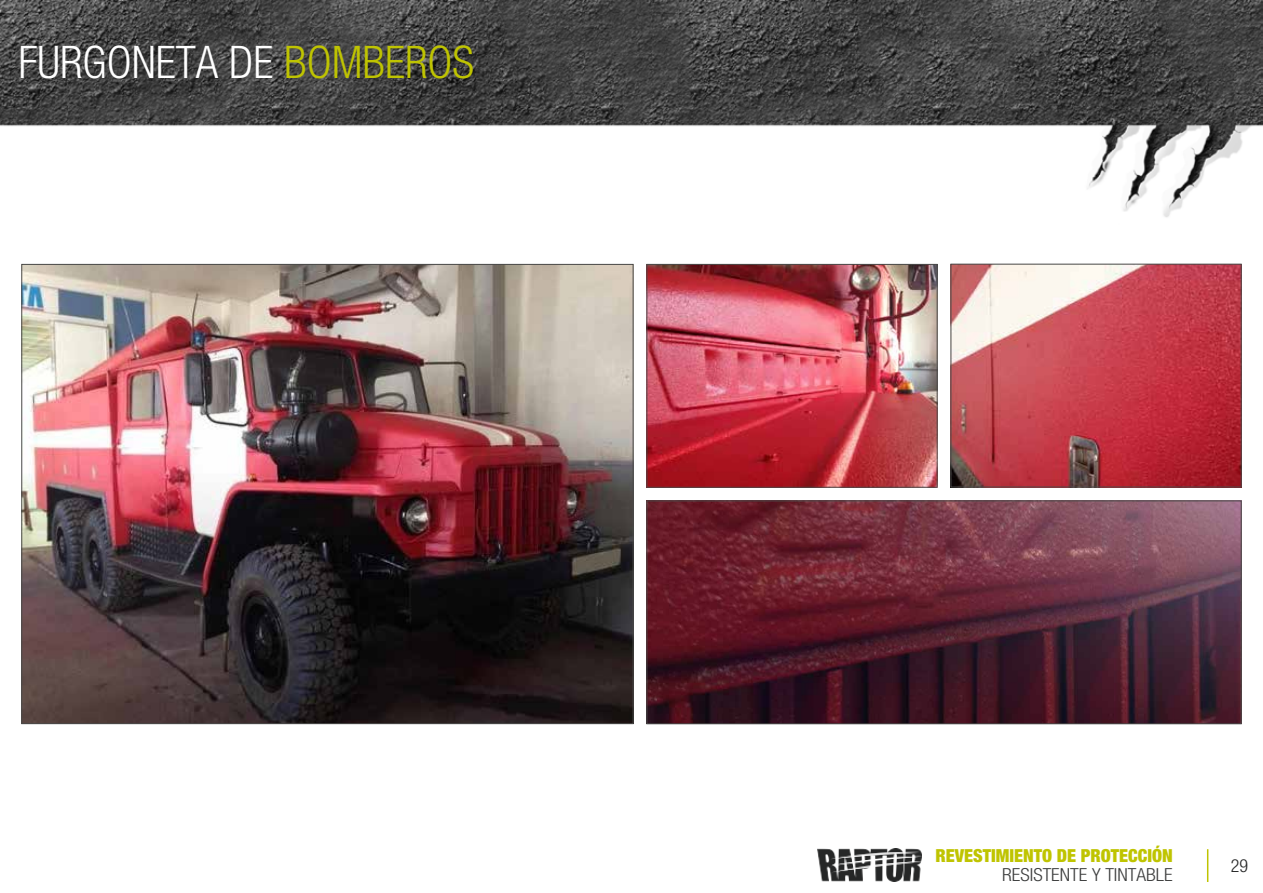
<style>
.page{position:relative;width:1263px;height:893px;background:#fff}
.page>*{position:absolute;margin:0;border:0;box-sizing:border-box;transform-origin:0 0}
.t1{font:300 condensed 45px "Helvetica Neue LT Pro";color:#fff}
.t2{font:900 condensed 18px "Helvetica Neue LT Pro";color:#bfc401}
.t3{font:300 condensed 18px "Helvetica Neue LT Pro";color:#3c3d3d;scale:1.07 1}
.t4{font:300 condensed 18px "Helvetica Neue LT Pro";color:#262727}
.s1{color:#bfc401}
</style>
<div class="page">
<img style="left:0;top:0;width:1263px;height:882px">
<img style="left:818px;top:848px;width:103px;height:34px">
<hr style="left:1207px;top:849px;width:1px;height:33px;background:#bfc401">
<img style="left:23px;top:266px;width:609px;height:456px">
<img style="left:952px;top:266px;width:288px;height:219px">
<div style="left:950px;top:264px;width:292px;height:223px;border:1px solid #4a4a49"></div>
<img style="left:648px;top:266px;width:288px;height:220px">
<div style="left:646px;top:264px;width:292px;height:224px;border:1px solid #4a4a49"></div>
<img style="left:648px;top:502px;width:592px;height:220px">
<div style="left:646px;top:500px;width:596px;height:224px;border:1px solid #4a4a49"></div>
<h1 class="t1" style="left:18px;top:37px;width:457px">FURGONETA DE <span class="s1">BOMBEROS</span></h1>
<p class="t2" style="left:935px;top:844px;width:239px">REVESTIMIENTO DE PROTECCIÓN</p>
<p class="t3" style="left:1002px;top:864px;width:161px">RESISTENTE Y TINTABLE</p>
<p class="t4" style="left:1231px;top:855px;width:19px">29</p>
</div>
